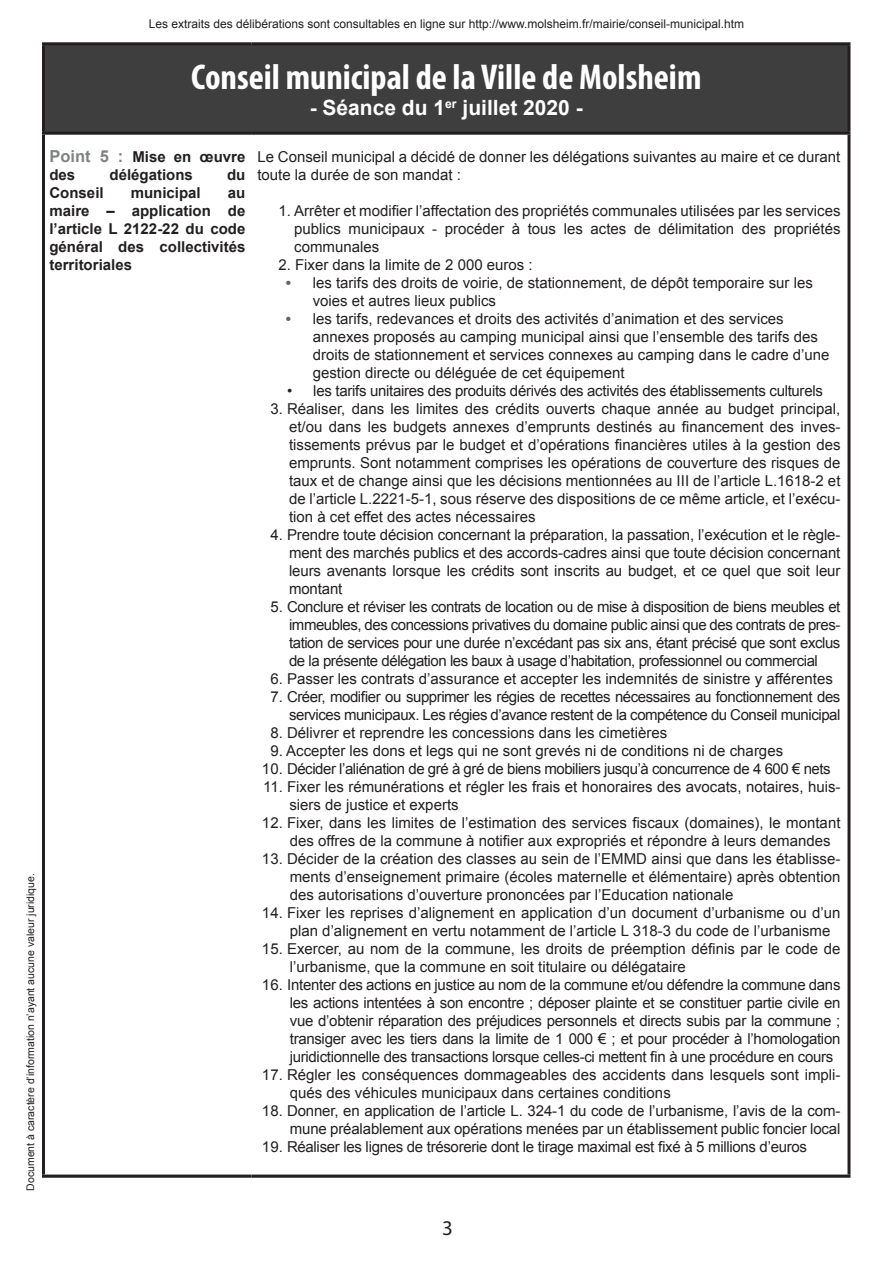
<style>
.page{position:relative;width:893px;height:1263px;background:#fff}
.page>*{position:absolute;margin:0;border:0;box-sizing:border-box;transform-origin:0 0}
.surtitre{font:700 condensed 36px "Myriad Pro";color:#fff}
.surtitre-2{font:700 21px "Arial";color:#fff}
.t1{font:21px "Myriad";color:#231f20}
.surtitre-3{font:15px/18px "Arial";color:#231f20}
.surtitre-4{font:15px/18px "Arial";letter-spacing:-.03em;color:#231f20;text-align:right}
.surtitre-5{font:15px "Arial";letter-spacing:-.02em;color:#231f20}
.surtitre-6{font:700 15px/18px "Arial";color:#231f20}
.t2{font:12px "Arial";color:#231f20}
.t3{font:10.5px "Arial";color:#231f20}
.s1{font-size:16.5px;color:#808285}
.s2{font-weight:700;color:#636366}
</style>
<div class="page">
<div style="left:43px;top:44px;width:806px;height:89px;background:#3e3e3f"></div>
<hr style="left:42px;top:45px;width:3px;height:87px;background:#231f20">
<hr style="left:42px;top:132px;width:209px;height:3px;background:#231f20">
<hr style="left:42px;top:135px;width:3px;height:1039px;background:#231f20">
<svg style="left:42px;top:1174px;width:209px;height:4px"></svg>
<hr style="left:42px;top:42px;width:209px;height:3px;background:#231f20">
<hr style="left:251px;top:42px;width:599px;height:3px;background:#231f20">
<hr style="left:847px;top:45px;width:3px;height:87px;background:#231f20">
<hr style="left:251px;top:132px;width:599px;height:3px;background:#231f20">
<hr style="left:847px;top:135px;width:3px;height:1039px;background:#231f20">
<svg style="left:251px;top:1174px;width:599px;height:4px;background:#504d4e"></svg>
<p class="t2" style="left:149px;top:17px;width:597px">Les extraits des délibérations sont consultables en ligne sur http://www.molsheim.fr/mairie/conseil-municipal.htm</p>
<p class="t3" style="left:25px;top:1191px;width:319px;rotate:-90deg">Document à caractère d’information n’ayant aucune valeur juridique.</p>
<p class="surtitre" style="left:191px;top:55px;width:512px">Conseil municipal de la Ville de Molsheim</p>
<p class="surtitre-2" style="left:310px;top:95px;width:274px">- Séance du 1<sup>er</sup> juillet 2020 -</p>
<p class="surtitre-6" style="left:49px;top:148px;width:197px"><span class="s1">Point 5 :</span> Mise en œuvre des</p>
<p class="surtitre-3" style="left:257px;top:148px;width:585px">Le Conseil municipal a décidé de donner les délégations suivantes au maire et ce durant toute la durée de son mandat :</p>
<p class="surtitre-3" style="left:294px;top:202px;width:548px;text-align:justify;text-indent:-16px">1. Arrêter et modifier l’affectation des propriétés communales utilisées par les services publics municipaux - procéder à tous les actes de délimitation des propriétés communales</p>
<p class="surtitre-3" style="left:278px;top:256px;width:256px">2. Fixer dans la limite de 2 000 euros :</p>
<p class="surtitre-3" style="left:313px;top:274px;width:502px;text-indent:-27px"><span class="s2">•</span> les tarifs des droits de voirie, de stationnement, de dépôt temporaire sur les voies et autres lieux publics</p>
<p class="surtitre-3" style="left:313px;top:310px;width:518px;text-indent:-27px"><span class="s2">•</span> les tarifs, redevances et droits des activités d’animation et des services annexes proposés au camping municipal ainsi que l’ensemble des tarifs des droits de stationnement et services connexes au camping dans le cadre d’une gestion directe ou déléguée de cet équipement</p>
<p class="surtitre-5" style="left:287px;top:382px;width:537px">• les tarifs unitaires des produits dérivés des activités des établissements culturels</p>
<p class="surtitre-3" style="left:289px;top:400px;width:553px;text-align:justify;text-indent:-19px">3. Réaliser, dans les limites des crédits ouverts chaque année au budget principal, et/ou dans les budgets annexes d’emprunts destinés au financement des inves&shy;tissements prévus par le budget et d’opérations financières utiles à la gestion des emprunts. Sont notamment comprises les opérations de couverture des risques de taux et de change ainsi que les décisions mentionnées au III de l’article L.1618-2 et de l’article L.2221-5-1, sous réserve des dispositions de ce même article, et l’exécu&shy;tion à cet effet des actes nécessaires</p>
<p class="surtitre-3" style="left:289px;top:526px;width:553px;text-align:justify;text-indent:-19px">4. Prendre toute décision concernant la préparation, la passation, l’exécution et le règle&shy;ment des marchés publics et des accords-cadres ainsi que toute décision concernant leurs avenants lorsque les crédits sont inscrits au budget, et ce quel que soit leur montant</p>
<p class="surtitre-3" style="left:289px;top:598px;width:553px;text-align:justify;text-indent:-19px">5. Conclure et réviser les contrats de location ou de mise à disposition de biens meubles et immeubles, des concessions privatives du domaine public ainsi que des contrats de pres&shy;tation de services pour une durée n’excédant pas six ans, étant précisé que sont exclus de la présente délégation les baux à usage d’habitation, professionnel ou commercial</p>
<p class="surtitre-3" style="left:270px;top:670px;width:564px">6. Passer les contrats d’assurance et accepter les indemnités de sinistre y afférentes</p>
<p class="surtitre-4" style="left:270px;top:688px;width:572px">7. Créer, modifier ou supprimer les régies de recettes nécessaires au fonctionnement des services municipaux. Les régies d’avance restent de la compétence du Conseil municipal</p>
<p class="surtitre-3" style="left:270px;top:724px;width:398px">8. Délivrer et reprendre les concessions dans les cimetières</p>
<p class="surtitre-3" style="left:270px;top:742px;width:514px">9. Accepter les dons et legs qui ne sont grevés ni de conditions ni de charges</p>
<p class="surtitre-4" style="left:262px;top:760px;width:570px">10. Décider l’aliénation de gré à gré de biens mobiliers jusqu’à concurrence de 4 600 € nets</p>
<p class="surtitre-3" style="left:289px;top:778px;width:553px;text-indent:-26px">11. Fixer les rémunérations et régler les frais et honoraires des avocats, notaires, huis&shy;siers de justice et experts</p>
<p class="surtitre-3" style="left:290px;top:814px;width:552px;text-indent:-28px">12. Fixer, dans les limites de l’estimation des services fiscaux (domaines), le montant des offres de la commune à notifier aux expropriés et répondre à leurs demandes</p>
<p class="surtitre-3" style="left:290px;top:850px;width:552px;text-align:justify;text-indent:-28px">13. Décider de la création des classes au sein de l’EMMD ainsi que dans les établisse&shy;ments d’enseignement primaire (écoles maternelle et élémentaire) après obtention des autorisations d’ouverture prononcées par l’Education nationale</p>
<p class="surtitre-3" style="left:290px;top:904px;width:552px;text-indent:-28px">14. Fixer les reprises d’alignement en application d’un document d’urbanisme ou d’un plan d’alignement en vertu notamment de l’article L 318-3 du code de l’urbanisme</p>
<p class="surtitre-3" style="left:290px;top:940px;width:552px;text-indent:-28px">15. Exercer, au nom de la commune, les droits de préemption définis par le code de l’urbanisme, que la commune en soit titulaire ou délégataire</p>
<p class="surtitre-3" style="left:290px;top:976px;width:552px;text-align:justify;text-indent:-28px">16. Intenter des actions en justice au nom de la commune et/ou défendre la commune dans les actions intentées à son encontre ; déposer plainte et se constituer partie civile en vue d’obtenir réparation des préjudices personnels et directs subis par la commune ; transiger avec les tiers dans la limite de 1 000 € ; et pour procéder à l’homologation juridictionnelle des transactions lorsque celles-ci mettent fin à une procédure en cours</p>
<p class="surtitre-3" style="left:290px;top:1066px;width:552px;text-indent:-28px">17. Régler les conséquences dommageables des accidents dans lesquels sont impli&shy;qués des véhicules municipaux dans certaines conditions</p>
<p class="surtitre-3" style="left:262px;top:1102px;width:580px;text-align:right">18. Donner, en application de l’article L. 324-1 du code de l’urbanisme, l’avis de la com&shy;mune préalablement aux opérations menées par un établissement public foncier local</p>
<p class="surtitre-5" style="left:262px;top:1138px;width:546px">19. Réaliser les lignes de trésorerie dont le tirage maximal est fixé à 5 millions d’euros</p>
<p class="surtitre-6" style="left:110px;top:166px;width:85px">délégations</p>
<p class="surtitre-6" style="left:227px;top:166px;width:20px">du</p>
<p class="surtitre-6" style="left:49px;top:184px;width:56px">Conseil</p>
<p class="surtitre-6" style="left:131px;top:184px;width:72px">municipal</p>
<p class="surtitre-6" style="left:49px;top:184px;width:197px;text-align:justify;text-indent:178px">au maire – application de l’article L 2122-22 du code général des collectivités territoriales</p>
<p class="t1" style="left:442px;top:1218px;width:12px">3</p>
</div>
